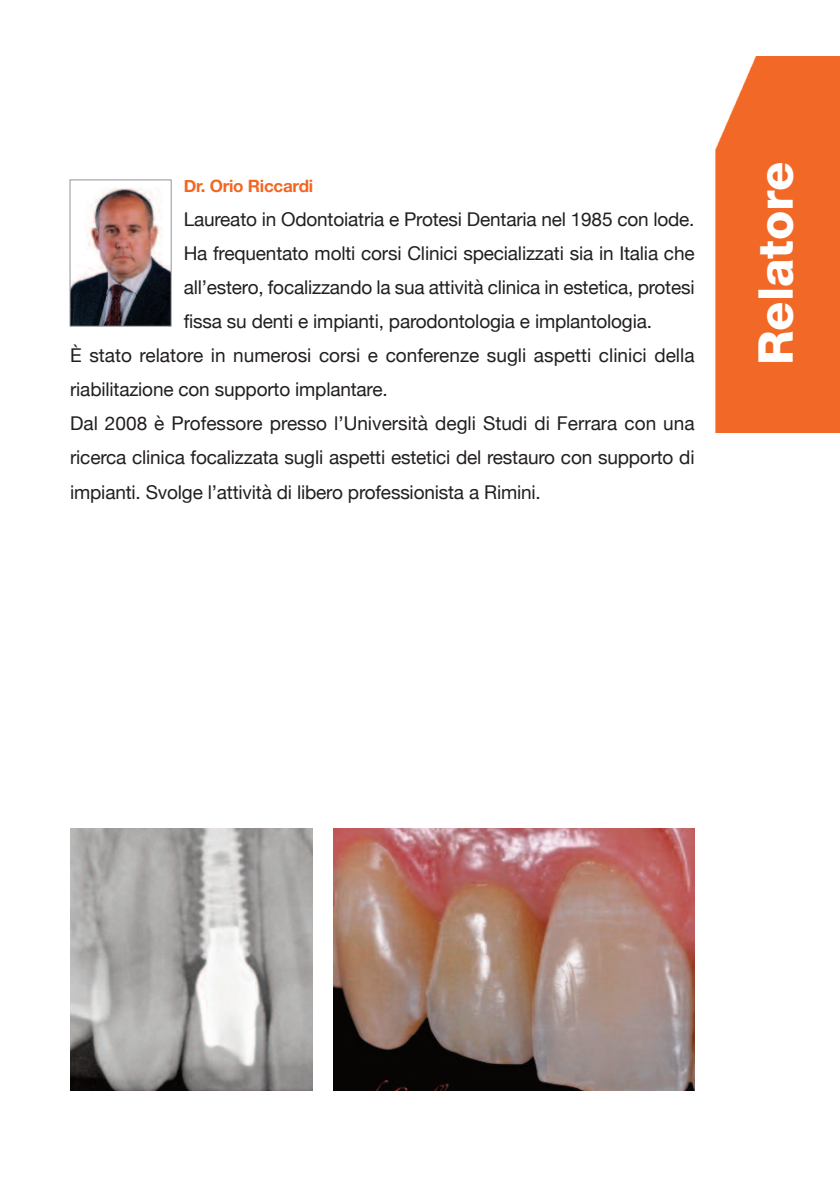
<style>
.page{position:relative;width:840px;height:1191px;background:#fff}
.page>*{position:absolute;margin:0;border:0;box-sizing:border-box;transform-origin:0 0}
.t1{font:800 48px "Helvetica Neue";color:#fff}
.t2{font:19px "Helvetica Neue";letter-spacing:-.01em;color:#231f20}
.t3{font:700 17px "Helvetica Neue";letter-spacing:-.015em;color:#f36621}
</style>
<div class="page">
<div style="left:715px;top:57px;width:124px;height:375px;background:#f26826"></div>
<img style="left:333px;top:828px;width:361px;height:262px">
<img style="left:70px;top:828px;width:243px;height:262px">
<img style="left:71px;top:188px;width:99px;height:137px">
<div style="left:69px;top:179px;width:103px;height:148px;border:1px solid #939598"></div>
<p class="t3" style="left:184px;top:176px;width:131px">Dr. Orio Riccardi</p>
<p class="t2" style="left:184px;top:208px;width:512px">Laureato in Odontoiatria e Protesi Dentaria nel 1985 con lode.</p>
<p class="t2" style="left:184px;top:242px;width:512px">Ha frequentato molti corsi Clinici specializzati sia in Italia che</p>
<p class="t2" style="left:184px;top:276px;width:512px">all’estero, focalizzando la sua attività clinica in estetica, protesi</p>
<p class="t2" style="left:184px;top:310px;width:469px">fissa su denti e impianti, parodontologia e implantologia.</p>
<p class="t2" style="left:70px;top:344px;width:625px">È stato relatore in numerosi corsi e conferenze sugli aspetti clinici della</p>
<p class="t2" style="left:70px;top:378px;width:319px">riabilitazione con supporto implantare.</p>
<p class="t2" style="left:70px;top:412px;width:625px">Dal 2008 è Professore presso l’Università degli Studi di Ferrara con una</p>
<p class="t2" style="left:70px;top:446px;width:625px">ricerca clinica focalizzata sugli aspetti estetici del restauro con supporto di</p>
<p class="t2" style="left:70px;top:480px;width:472px">impianti. Svolge l’attività di libero professionista a Rimini.</p>
<h1 class="t1" style="left:758px;top:365px;width:205px;rotate:-90deg">Relatore</h1>
</div>
